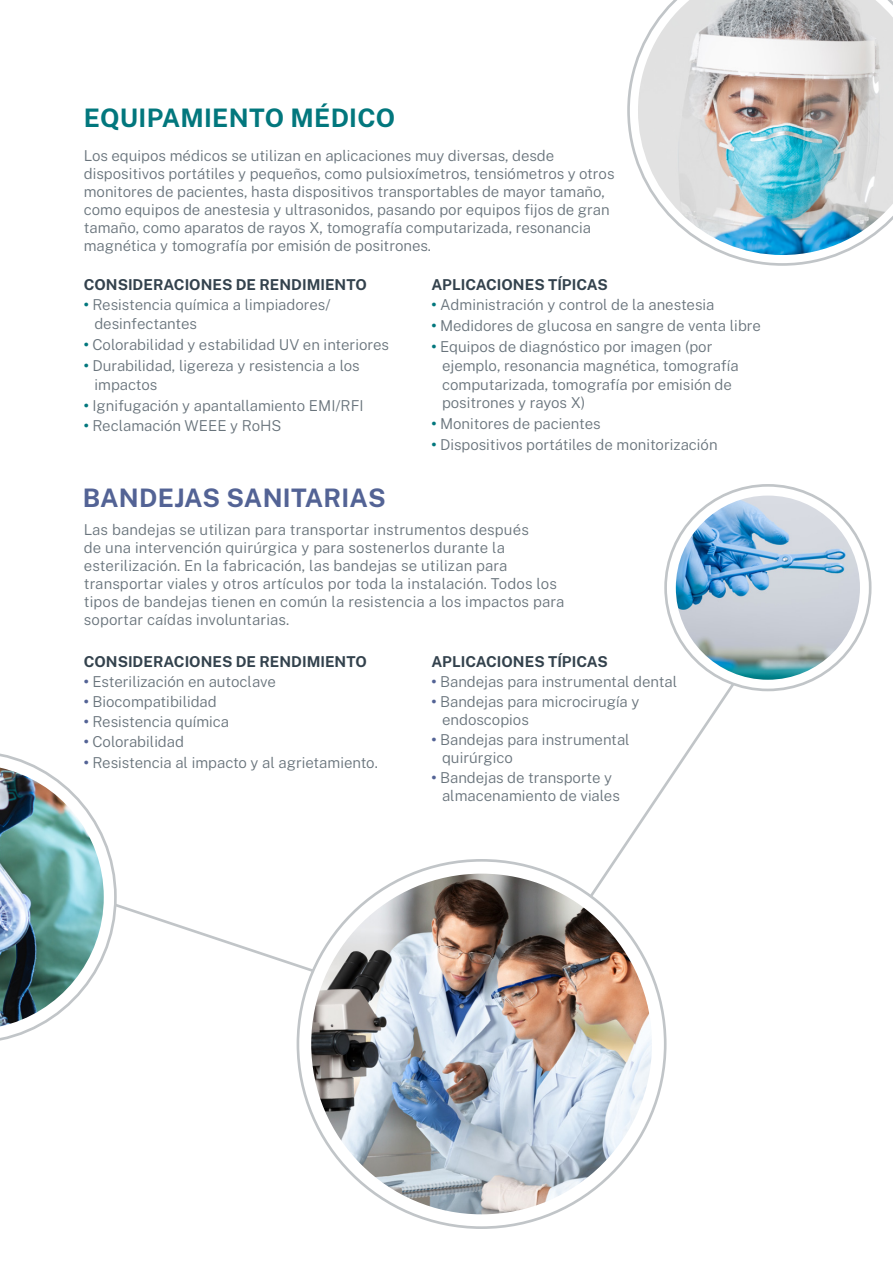
<style>
.page{position:relative;width:893px;height:1263px;background:#fff}
.page>*{position:absolute;margin:0;border:0;box-sizing:border-box;transform-origin:0 0}
.t1{font:700 25.5px "Public Sans";letter-spacing:.01em;color:#02777d}
.t2{font:700 25.5px "Public Sans";letter-spacing:.01em;color:#536395}
.t3{font:300 15px/18px "Public Sans";color:#69747c}
.t4{font:700 15px "Public Sans";color:#33424d}
.s1{font-weight:700;color:#02777d}
.s2{font-weight:700;color:#536395}
</style>
<div class="page">
<svg style="left:627px;top:54px;width:212px;height:212px"></svg>
<img style="left:638px;top:0;width:255px;height:255px">
<svg style="left:117px;top:610px;width:669px;height:426px"></svg>
<div style="left:298px;top:860px;width:367px;height:367px;background:#fff;border-radius:50%"></div>
<img style="left:311px;top:874px;width:341px;height:340px;border-radius:170px">
<svg style="left:666px;top:485px;width:204px;height:205px"></svg>
<img style="left:676px;top:496px;width:184px;height:184px;border-radius:92px">
<svg style="left:0;top:753px;width:117px;height:288px"></svg>
<img style="left:0;top:768px;width:104px;height:258px">
<p class="t1" style="left:84px;top:101px;width:313px">EQUIPAMIENTO MÉDICO</p>
<p class="t3" style="left:84px;top:146px;width:532px">Los equipos médicos se utilizan en aplicaciones muy diversas, desde dispositivos portátiles y pequeños, como pulsioxímetros, tensiómetros y otros monitores de pacientes, hasta dispositivos transportables de mayor tamaño, como equipos de anestesia y ultrasonidos, pasando por equipos fijos de gran tamaño, como aparatos de rayos X, tomografía computarizada, resonancia magnética y tomografía por emisión de positrones.</p>
<p class="t4" style="left:84px;top:274px;width:285px">CONSIDERACIONES DE RENDIMIENTO</p>
<p class="t3" style="left:94px;top:295px;width:238px;line-height:18.8px;text-indent:-11px"><span class="s1">•</span> Resistencia química a limpiadores/ desinfectantes</p>
<p class="t3" style="left:84px;top:335px;width:307px"><span class="s1">•</span> Colorabilidad y estabilidad UV en interiores</p>
<p class="t3" style="left:94px;top:356px;width:267px;line-height:18.8px;text-indent:-11px"><span class="s1">•</span> Durabilidad, ligereza y resistencia a los impactos</p>
<p class="t3" style="left:84px;top:396px;width:281px"><span class="s1">•</span> Ignifugación y apantallamiento EMI/RFI</p>
<p class="t3" style="left:84px;top:417px;width:199px"><span class="s1">•</span> Reclamación WEEE y RoHS</p>
<p class="t4" style="left:431px;top:274px;width:178px">APLICACIONES TÍPICAS</p>
<p class="t3" style="left:431px;top:296px;width:284px"><span class="s1">•</span> Administración y control de la anestesia</p>
<p class="t3" style="left:431px;top:316px;width:331px"><span class="s1">•</span> Medidores de glucosa en sangre de venta libre</p>
<p class="t3" style="left:442px;top:337px;width:298px;line-height:18.8px;text-indent:-11px"><span class="s1">•</span> Equipos de diagnóstico por imagen (por ejemplo, resonancia magnética, tomografía computarizada, tomografía por emisión de positrones y rayos X)</p>
<p class="t3" style="left:431px;top:414px;width:171px"><span class="s1">•</span> Monitores de pacientes</p>
<p class="t3" style="left:431px;top:435px;width:288px"><span class="s1">•</span> Dispositivos portátiles de monitorización</p>
<p class="t2" style="left:83px;top:481px;width:304px">BANDEJAS SANITARIAS</p>
<p class="t3" style="left:84px;top:520px;width:482px">Las bandejas se utilizan para transportar instrumentos después<br>de una intervención quirúrgica y para sostenerlos durante la esterilización. En la fabricación, las bandejas se utilizan para transportar viales y otros artículos por toda la instalación. Todos los tipos de bandejas tienen en común la resistencia a los impactos para soportar caídas involuntarias.</p>
<p class="t4" style="left:84px;top:651px;width:285px">CONSIDERACIONES DE RENDIMIENTO</p>
<p class="t3" style="left:84px;top:672px;width:194px"><span class="s2">•</span> Esterilización en autoclave</p>
<p class="t3" style="left:84px;top:692px;width:134px"><span class="s2">•</span> Biocompatibilidad</p>
<p class="t3" style="left:84px;top:712px;width:147px"><span class="s2">•</span> Resistencia química</p>
<p class="t3" style="left:84px;top:732px;width:102px"><span class="s2">•</span> Colorabilidad</p>
<p class="t3" style="left:84px;top:753px;width:296px"><span class="s2">•</span> Resistencia al impacto y al agrietamiento.</p>
<p class="t4" style="left:431px;top:651px;width:178px">APLICACIONES TÍPICAS</p>
<p class="t3" style="left:431px;top:672px;width:247px"><span class="s2">•</span> Bandejas para instrumental dental</p>
<p class="t3" style="left:442px;top:692px;width:199px;text-indent:-11px"><span class="s2">•</span> Bandejas para microcirugía y endoscopios</p>
<p class="t3" style="left:442px;top:730px;width:189px;text-indent:-11px"><span class="s2">•</span> Bandejas para instrumental quirúrgico</p>
<p class="t3" style="left:442px;top:768px;width:179px;text-indent:-11px"><span class="s2">•</span> Bandejas de transporte y almacenamiento de viales</p>
</div>
